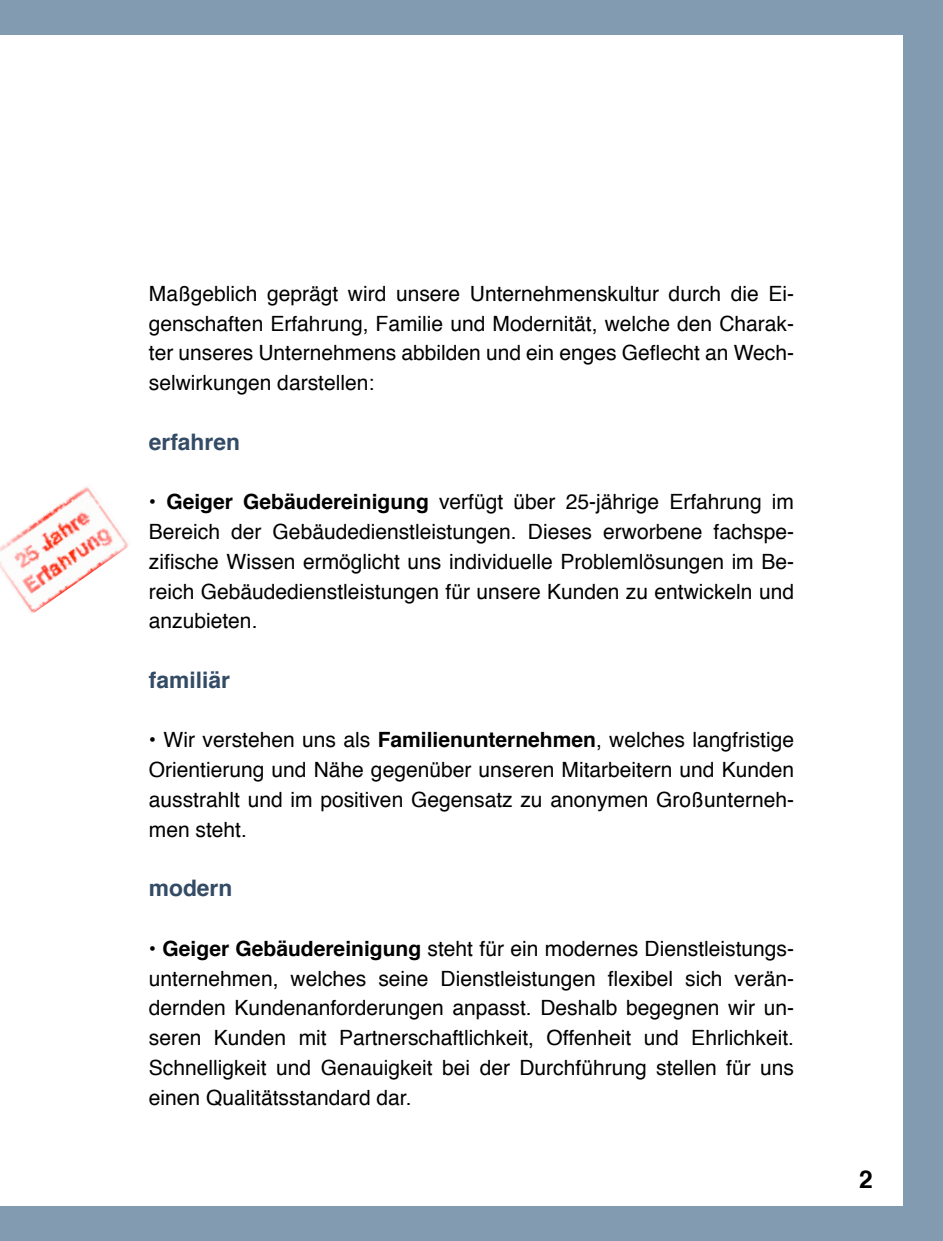
<style>
.page{position:relative;width:943px;height:1241px;background:#fff}
.page>*{position:absolute;margin:0;border:0;box-sizing:border-box;transform-origin:0 0}
.t1{font:700 24.5px "Helvetica";color:#000}
.t2{font:700 22.75px "Helvetica";color:#344b65}
.t3{font:21px/29.8px "Helvetica";color:#000;text-align:justify}
.s1{font-weight:700}
</style>
<div class="page">
<div style="left:903px;top:0;width:40px;height:1240px;background:#829bb1"></div>
<div style="left:0;top:1205px;width:943px;height:35px;background:#829bb1"></div>
<img style="left:0;top:486px;width:129px;height:127px">
<div style="left:0;top:0;width:943px;height:35px;background:#829bb1"></div>
<p class="t3" style="left:149px;top:279px;width:646px">Maßgeblich geprägt wird unsere Unternehmenskultur durch die Ei&shy;genschaften Erfahrung, Familie und Modernität, welche den Charak&shy;ter unseres Unternehmens abbilden und ein enges Geflecht an Wech&shy;selwirkungen darstellen:</p>
<p class="t2" style="left:149px;top:423px;width:93px">erfahren</p>
<p class="t3" style="left:149px;top:487px;width:646px"><span class="s1">• Geiger Gebäudereinigung</span> verfügt über 25-jährige Erfahrung im Bereich der Gebäudedienstleistungen. Dieses erworbene fachspe&shy;zifische Wissen ermöglicht uns individuelle Problemlösungen im Be&shy;reich Gebäudedienstleistungen für unsere Kunden zu entwickeln und anzubieten.</p>
<p class="t2" style="left:149px;top:661px;width:82px">familiär</p>
<p class="t3" style="left:149px;top:725px;width:646px"><span class="s1">•</span> Wir verstehen uns als <span class="s1">Familienunternehmen</span>, welches langfristige Orientierung und Nähe gegenüber unseren Mitarbeitern und Kunden ausstrahlt und im positiven Gegensatz zu anonymen Großunterneh&shy;men steht.</p>
<p class="t2" style="left:149px;top:869px;width:85px">modern</p>
<p class="t3" style="left:149px;top:933px;width:646px"><span class="s1">• Geiger Gebäudereinigung</span> steht für ein modernes Dienstleistungs&shy;unternehmen, welches seine Dienstleistungen flexibel sich verän&shy;dernden Kundenanforderungen anpasst. Deshalb begegnen wir un&shy;seren Kunden mit Partnerschaftlichkeit, Offenheit und Ehrlichkeit.<br>Schnelligkeit und Genauigkeit bei der Durchführung stellen für uns einen Qualitätsstandard dar.</p>
<p class="t1" style="left:859px;top:1159px;width:15px">2</p>
</div>
